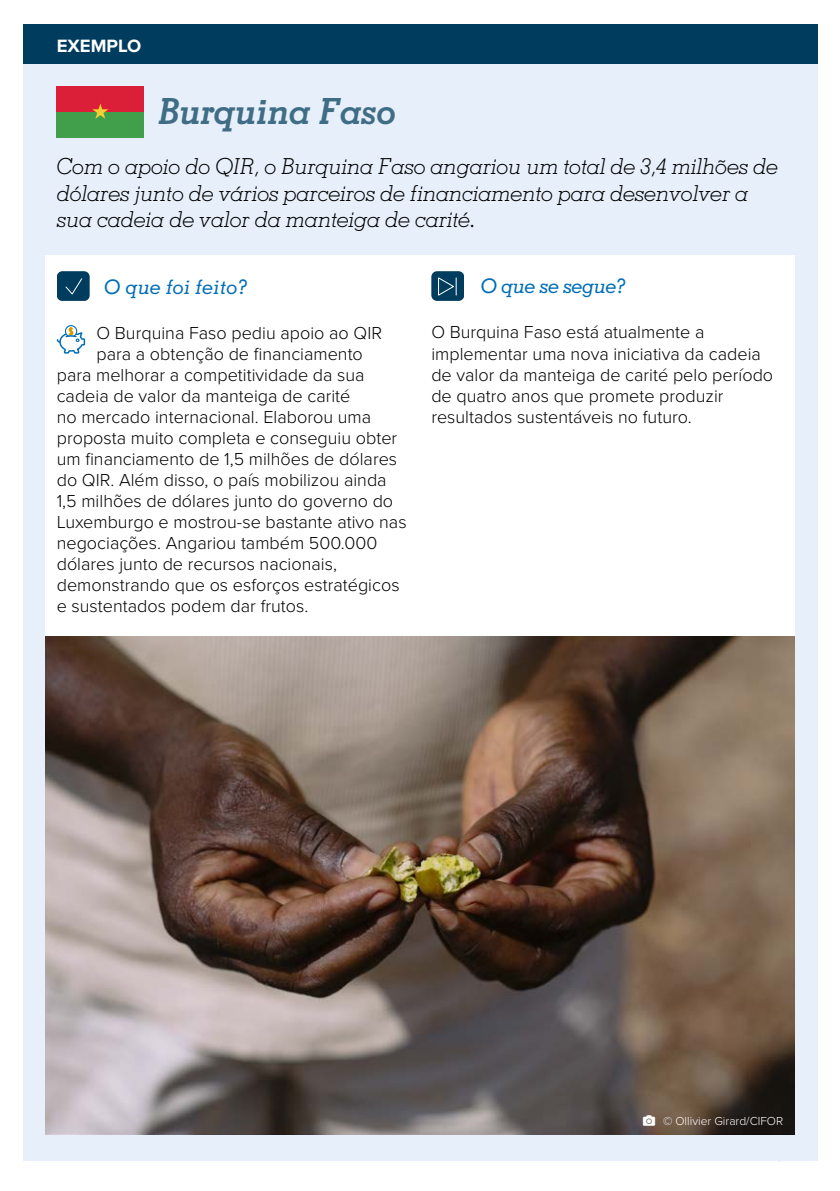
<style>
.page{position:relative;width:840px;height:1191px;background:#fff}
.page>*{position:absolute;margin:0;border:0;box-sizing:border-box;transform-origin:0 0}
.t1{font:italic 700 36px "Memphis LT Std";letter-spacing:-.02em;color:#406d86}
.t2{font:italic 300 22px/26.4px "Memphis LT Std";letter-spacing:-.02em;color:#000}
.t3{font:italic 500 20px "Memphis LT Std";color:#006eb7}
.t4{font:italic 500 20px "Memphis LT Std";letter-spacing:-.025em;color:#006eb7}
.t5{font:700 18.4px "Proxima Nova";color:#fff}
.t6{font:300 18px/21px "Proxima Nova";color:#000}
.t7{font:300 12px "Proxima Nova";color:#fff}
</style>
<div class="page">
<div style="left:23px;top:25px;width:793px;height:1136px;background:#e7effa"></div>
<div style="left:23px;top:25px;width:793px;height:39px;background:#003c5e"></div>
<div style="left:45px;top:255px;width:749px;height:387px;background:#fff"></div>
<div style="left:57px;top:86px;width:87px;height:51px;background:#dc1f38"></div>
<div style="left:57px;top:112px;width:87px;height:25px;background:#419e4b"></div>
<svg style="left:92px;top:103px;width:16px;height:16px"></svg>
<div style="left:65px;top:325px;width:12px;height:11px;border:1px solid #006eb7;border-radius:50%"></div>
<svg style="left:57px;top:327px;width:28px;height:26px"></svg>
<svg style="left:57px;top:271px;width:33px;height:30px"></svg>
<svg style="left:431px;top:271px;width:33px;height:30px"></svg>
<img style="left:45px;top:636px;width:749px;height:498px">
<svg style="left:642px;top:1115px;width:12px;height:11px"></svg>
<p class="t5" style="left:57px;top:32px;width:86px">EXEMPLO</p>
<h1 class="t1" style="left:158px;top:89px;width:240px">Burquina Faso</h1>
<p class="t2" style="left:57px;top:153px;width:722px">Com o apoio do QIR, o Burquina Faso angariou um total de 3,4 milhões de dólares junto de vários parceiros de financiamento para desenvolver a sua cadeia de valor da manteiga de carité.</p>
<p class="t3" style="left:104px;top:275px;width:145px">O que foi feito?</p>
<p class="t6" style="left:96px;top:322px;width:287px">O Burquina Faso pediu apoio ao QIR</p>
<p class="t6" style="left:96px;top:343px;width:268px">para a obtenção de financiamento</p>
<p class="t6" style="left:57px;top:364px;width:309px">para melhorar a competitividade da sua</p>
<p class="t6" style="left:57px;top:385px;width:295px">cadeia de valor da manteiga de carité</p>
<p class="t6" style="left:57px;top:406px;width:315px">no mercado internacional. Elaborou uma</p>
<p class="t6" style="left:57px;top:427px;width:342px">proposta muito completa e conseguiu obter</p>
<p class="t6" style="left:57px;top:448px;width:342px">um financiamento de 1,5 milhões de dólares</p>
<p class="t6" style="left:57px;top:469px;width:331px">do QIR. Além disso, o país mobilizou ainda</p>
<p class="t6" style="left:57px;top:490px;width:338px">1,5 milhões de dólares junto do governo do</p>
<p class="t6" style="left:57px;top:511px;width:351px">Luxemburgo e mostrou-se bastante ativo nas</p>
<p class="t6" style="left:57px;top:532px;width:322px">negociações. Angariou também 500.000</p>
<p class="t6" style="left:57px;top:553px;width:281px">dólares junto de recursos nacionais,</p>
<p class="t6" style="left:57px;top:574px;width:344px">demonstrando que os esforços estratégicos</p>
<p class="t6" style="left:57px;top:595px;width:253px">e sustentados podem dar frutos.</p>
<p class="t4" style="left:480px;top:274px;width:147px">O que se segue?</p>
<p class="t6" style="left:431px;top:321px;width:343px">O Burquina Faso está atualmente a implementar uma nova iniciativa da cadeia de valor da manteiga de carité pelo período de quatro anos que promete produzir resultados sustentáveis no futuro.</p>
<p class="t7" style="left:662px;top:1112px;width:122px">© Ollivier Girard/CIFOR</p>
</div>
